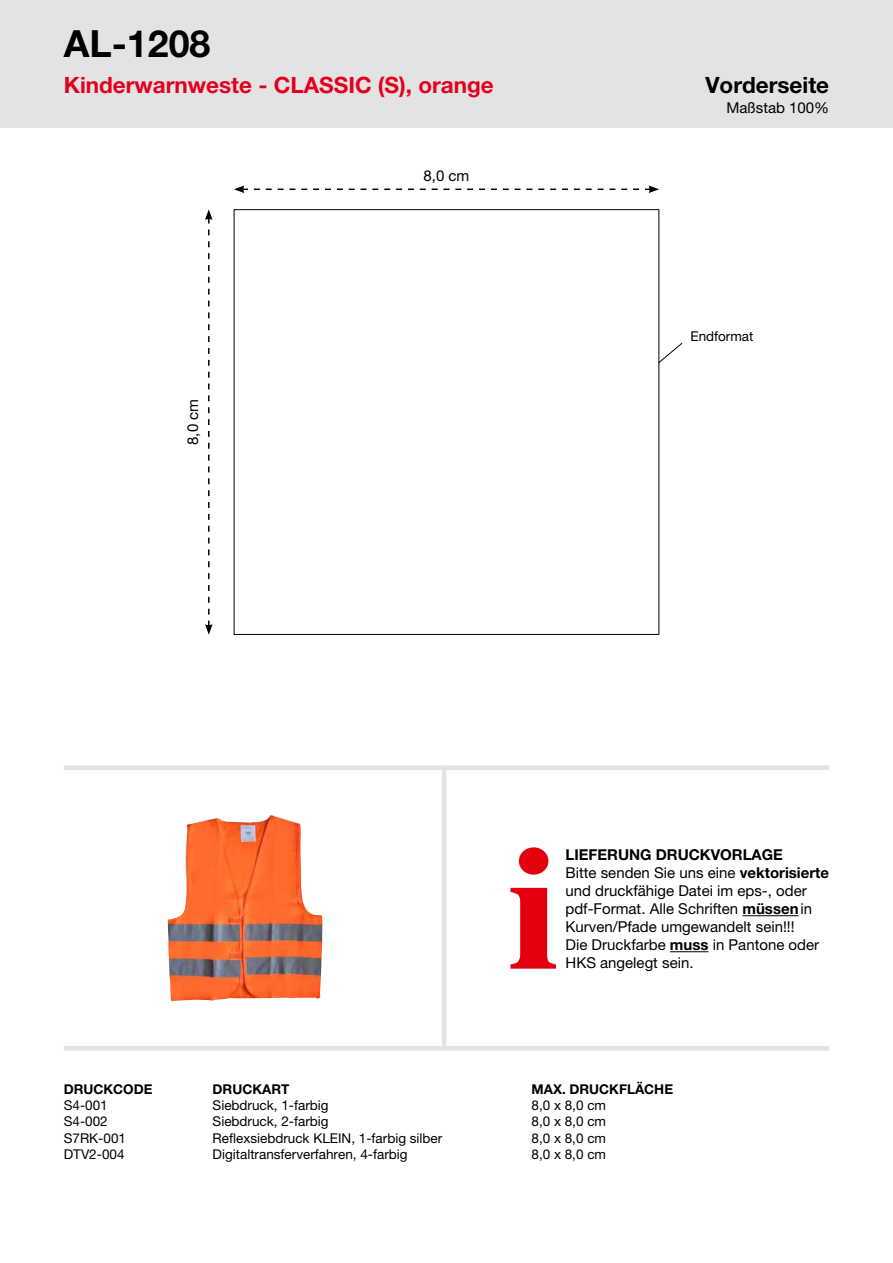
<style>
.page{position:relative;width:893px;height:1263px;background:#fff}
.page>*{position:absolute;margin:0;border:0;box-sizing:border-box;transform-origin:0 0}
.t1{font:700 37.5px "Helvetica Neue LT Pro";color:#000}
.t2{font:700 22.5px "Helvetica Neue LT Pro";color:#e3001f}
.t3{font:700 22.5px "Helvetica Neue LT Pro";color:#000}
.t4{font:15px/18px "Helvetica Neue LT Pro";color:#000}
.t5{font:13.5px "Helvetica Neue LT Pro";color:#000}
.t6{font:700 13.5px "Helvetica Neue LT Pro";color:#000}
.s1{font-weight:700}
</style>
<div class="page">
<div style="left:0;top:0;width:893px;height:128px;background:#e3e3e3"></div>
<hr style="left:742px;top:915px;width:57px;height:1px;background:#000">
<hr style="left:670px;top:951px;width:39px;height:1px;background:#000">
<svg style="left:510px;top:847px;width:46px;height:122px"></svg>
<hr style="left:442px;top:765px;width:4px;height:281px;background:#e3e3e3">
<div style="left:64px;top:765px;width:765px;height:5px;background:#e3e3e3"></div>
<hr style="left:64px;top:1046px;width:765px;height:4px;background:#e3e3e3">
<svg style="left:234px;top:185px;width:425px;height:8px"></svg>
<svg style="left:658px;top:342px;width:25px;height:22px"></svg>
<svg style="left:205px;top:209px;width:8px;height:426px"></svg>
<img style="left:168px;top:815px;width:154px;height:187px">
<h1 class="t1" style="left:64px;top:20px;width:148px">AL-1208</h1>
<h2 class="t2" style="left:64px;top:71px;width:431px">Kinderwarnweste - CLASSIC (S), orange</h2>
<h2 class="t3" style="left:705px;top:71px;width:125px">Vorderseite</h2>
<p class="t4" style="left:726px;top:98px;width:104px">Maßstab 100%</p>
<p class="t4" style="left:184px;top:445px;width:47px;rotate:-90deg">8,0 cm</p>
<p class="t4" style="left:424px;top:166px;width:47px">8,0 cm</p>
<p class="t5" style="left:690px;top:328px;width:65px">Endformat</p>
<p class="t4" style="left:565px;top:846px;width:265px"><span class="s1">LIEFERUNG DRUCKVORLAGE<br></span>Bitte senden Sie uns eine <span class="s1">vektorisierte </span>und druckfähige Datei im eps-, oder pdf-Format. Alle Schriften <span class="s1">müssen</span>in<br>Kurven/Pfade umgewandelt sein!!!<br>Die Druckfarbe <span class="s1">muss</span> in Pantone oder<br>HKS angelegt sein.</p>
<p class="t6" style="left:64px;top:1081px;width:90px">DRUCKCODE</p>
<p class="t6" style="left:213px;top:1081px;width:78px">DRUCKART</p>
<p class="t6" style="left:532px;top:1081px;width:143px">MAX. DRUCKFLÄCHE</p>
<p class="t5" style="left:64px;top:1097px;width:46px">S4-001</p>
<p class="t5" style="left:213px;top:1097px;width:118px">Siebdruck, 1-farbig</p>
<p class="t5" style="left:532px;top:1097px;width:76px">8,0 x 8,0 cm</p>
<p class="t5" style="left:64px;top:1113px;width:46px">S4-002</p>
<p class="t5" style="left:213px;top:1113px;width:118px">Siebdruck, 2-farbig</p>
<p class="t5" style="left:532px;top:1113px;width:76px">8,0 x 8,0 cm</p>
<p class="t5" style="left:64px;top:1130px;width:64px">S7RK-001</p>
<p class="t5" style="left:213px;top:1130px;width:231px">Reflexsiebdruck KLEIN, 1-farbig silber</p>
<p class="t5" style="left:532px;top:1130px;width:76px">8,0 x 8,0 cm</p>
<p class="t5" style="left:64px;top:1146px;width:62px">DTV2-004</p>
<p class="t5" style="left:213px;top:1146px;width:196px">Digitaltransferverfahren, 4-farbig</p>
<p class="t5" style="left:532px;top:1146px;width:76px">8,0 x 8,0 cm</p>
</div>
